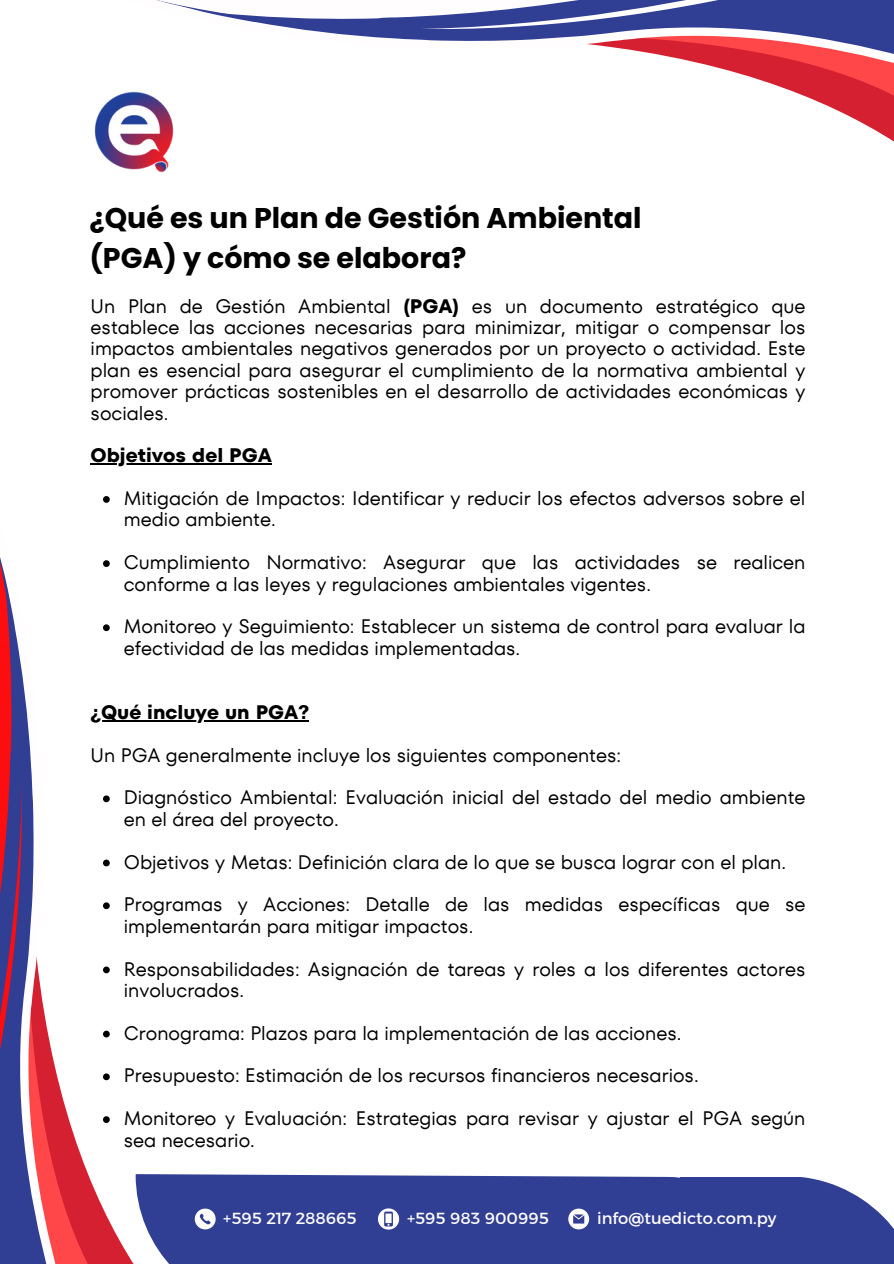
<style>
.page{position:relative;width:894px;height:1264px;background:#fff}
.page>*{position:absolute;margin:0;border:0;box-sizing:border-box;transform-origin:0 0}
.t1{font:700 28.5px/39.3px "Poppins";color:#000}
.t2{font:19.5px/21.3px "TT Fors";color:#000}
.t3{font:700 19.5px "TT Fors";color:#000}
.t4{font:16.35px "Kief Montaser Regular";color:#fffdfd}
.s1{font-weight:700}
</style>
<div class="page">
<svg style="left:821px;top:103px;width:72px;height:38px"></svg>
<svg style="left:715px;top:67px;width:178px;height:36px;fill:#d52031"></svg>
<svg style="left:156px;top:0;width:737px;height:67px"></svg>
<div style="left:143px;top:1174px;width:537px;height:89px;background:#303e93"></div>
<svg style="left:96px;top:802px;width:47px;height:461px"></svg>
<svg style="left:59px;top:1084px;width:37px;height:179px;fill:#d52031"></svg>
<svg style="left:0;top:557px;width:59px;height:706px"></svg>
<div style="left:680px;top:1177px;width:213px;height:86px;background:#303e93"></div>
<svg style="left:801px;top:1177px;width:92px;height:51px"></svg>
<hr style="left:91px;top:463px;width:181px;height:1px;background:#000">
<svg style="left:103px;top:496px;width:7px;height:7px"></svg>
<svg style="left:103px;top:560px;width:7px;height:7px"></svg>
<svg style="left:103px;top:624px;width:7px;height:7px"></svg>
<hr style="left:91px;top:720px;width:218px;height:1px;background:#000">
<svg style="left:103px;top:795px;width:7px;height:7px"></svg>
<svg style="left:103px;top:859px;width:7px;height:7px"></svg>
<svg style="left:103px;top:902px;width:7px;height:7px"></svg>
<svg style="left:103px;top:966px;width:7px;height:7px"></svg>
<svg style="left:103px;top:1030px;width:7px;height:7px"></svg>
<svg style="left:103px;top:1073px;width:7px;height:7px"></svg>
<svg style="left:103px;top:1116px;width:7px;height:6px"></svg>
<img style="left:94px;top:91px;width:80px;height:82px">
<div style="left:378px;top:1208px;width:21px;height:21px;background:#fffdfd;border-radius:50%"></div>
<svg style="left:384px;top:1211px;width:9px;height:15px"></svg>
<svg style="left:195px;top:1208px;width:20px;height:21px"></svg>
<svg style="left:568px;top:1208px;width:21px;height:21px"></svg>
<p class="t1" style="left:89px;top:199px;width:553px">¿Qué es un Plan de Gestión Ambiental (PGA) y cómo se elabora?</p>
<p class="t2" style="left:91px;top:295px;width:716px;text-align:justify">Un Plan de Gestión Ambiental <span class="s1">(PGA)</span> es un documento estratégico que establece las acciones necesarias para minimizar, mitigar o compensar los impactos ambientales negativos generados por un proyecto o actividad. Este plan es esencial para asegurar el cumplimiento de la normativa ambiental y promover prácticas sostenibles en el desarrollo de actividades económicas y sociales.</p>
<p class="t3" style="left:91px;top:442px;width:183px">Objetivos del PGA</p>
<h1 class="t2" style="left:124px;top:487px;width:683px">Mitigación de Impactos: Identificar y reducir los efectos adversos sobre el medio ambiente.</h1>
<h3 class="t2" style="left:124px;top:551px;width:683px">Cumplimiento Normativo: Asegurar que las actividades se realicen conforme a las leyes y regulaciones ambientales vigentes.</h3>
<h2 class="t2" style="left:124px;top:616px;width:683px">Monitoreo y Seguimiento: Establecer un sistema de control para evaluar la efectividad de las medidas implementadas.</h2>
<p class="t3" style="left:91px;top:698px;width:220px">¿Qué incluye un PGA?</p>
<p class="t2" style="left:91px;top:744px;width:532px">Un PGA generalmente incluye los siguientes componentes:</p>
<p class="t2" style="left:124px;top:787px;width:683px">Diagnóstico Ambiental: Evaluación inicial del estado del medio ambiente en el área del proyecto.</p>
<h2 class="t2" style="left:124px;top:851px;width:663px">Objetivos y Metas: Definición clara de lo que se busca lograr con el plan.</h2>
<h3 class="t2" style="left:124px;top:893px;width:683px">Programas y Acciones: Detalle de las medidas específicas que se implementarán para mitigar impactos.</h3>
<p class="t2" style="left:124px;top:958px;width:683px">Responsabilidades: Asignación de tareas y roles a los diferentes actores involucrados.</p>
<p class="t2" style="left:124px;top:1022px;width:559px">Cronograma: Plazos para la implementación de las acciones.</p>
<p class="t2" style="left:124px;top:1064px;width:576px">Presupuesto: Estimación de los recursos financieros necesarios.</p>
<p class="t2" style="left:124px;top:1107px;width:683px">Monitoreo y Evaluación: Estrategias para revisar y ajustar el PGA según sea necesario.</p>
<p class="t4" style="left:223px;top:1207px;width:135px">+595 217 288665</p>
<p class="t4" style="left:597px;top:1207px;width:181px">info@tuedicto.com.py</p>
<p class="t4" style="left:407px;top:1207px;width:143px">+595 983 900995</p>
</div>
